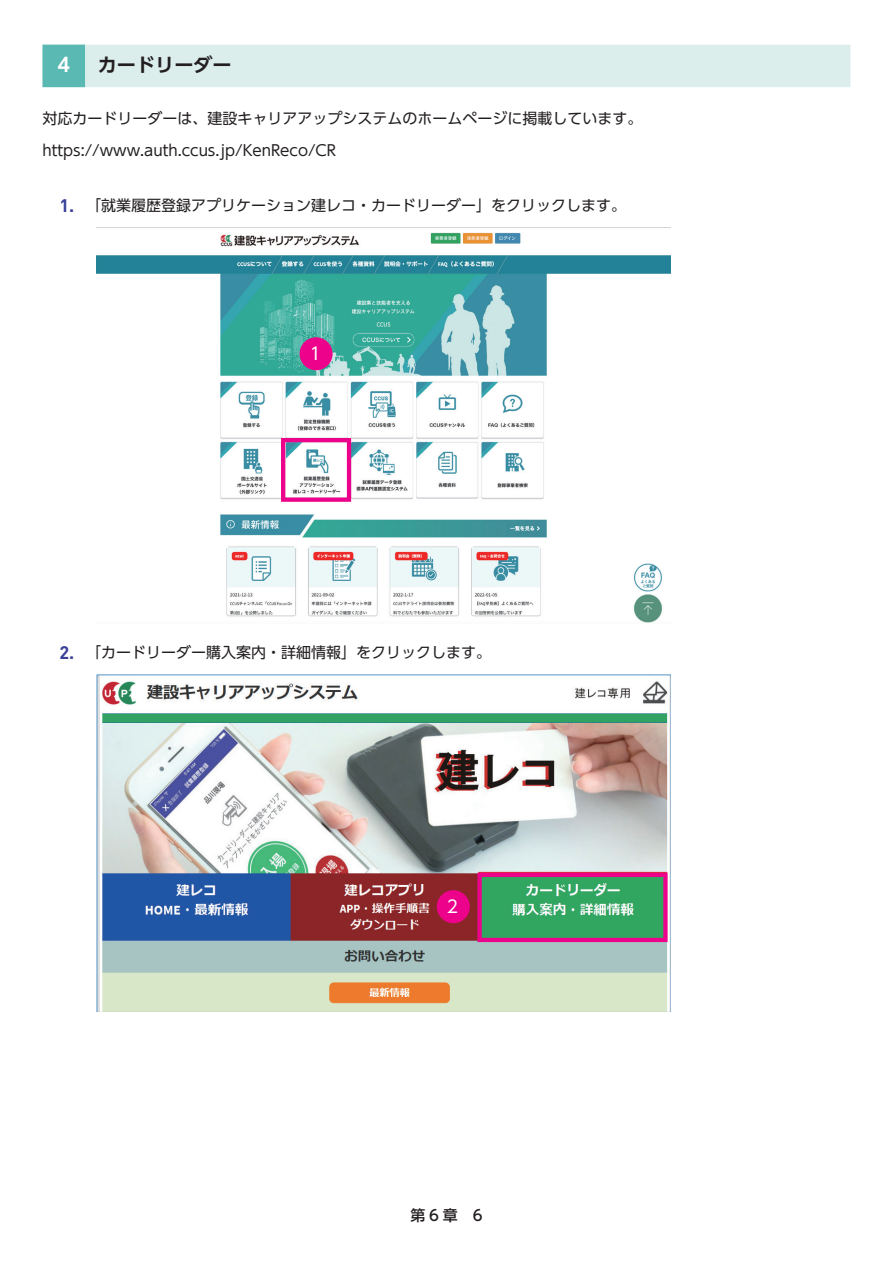
<style>
.page{position:relative;width:893px;height:1263px;background:#fff}
.page>*{position:absolute;margin:0;border:0;box-sizing:border-box;transform-origin:0 0}
.t1{font:700 19.2px "UD Shin Go Pro De";color:#231f20}
.t2{font:700 19.2px "UD Shin Go Pro De";color:#fff}
.t3{font:17.1px "UD Shin Go Pro";color:#fff}
.t4{font:15px/32.5px "UD Shin Go Pro";color:#231f20}
.t5{font:500 15px "UD Shin Go Pro";color:#231f20}
.s1{font-family:"DIN Pro";font-weight:700;font-size:18px;color:#393f97}
</style>
<div class="page">
<div style="left:43px;top:45px;width:807px;height:42px;background:#dceeec"></div>
<div style="left:43px;top:45px;width:42px;height:42px;background:#5bb9b4"></div>
<img style="left:97px;top:232px;width:574px;height:391px">
<div style="left:281px;top:438px;width:70px;height:64px;border:4px solid #ed028c"></div>
<div style="left:300px;top:337px;width:33px;height:33px;background:#ed028c;border-radius:50%"></div>
<img style="left:97px;top:675px;width:574px;height:337px">
<div style="left:477px;top:873px;width:191px;height:69px;border:4px solid #ed028c"></div>
<div style="left:437px;top:890px;width:33px;height:33px;background:#ed028c;border-radius:50%"></div>
<p class="t2" style="left:57px;top:49px;width:14px">4</p>
<p class="t1" style="left:98px;top:49px;width:135px">カードリーダー</p>
<p class="t4" style="left:43px;top:101px;width:602px">対応カードリーダーは、建設キャリアアップシステムのホームページに掲載しています。https://www.auth.ccus.jp/KenReco/CR</p>
<p class="t4" style="left:60px;top:189px;width:568px"><span class="s1">1.</span> 「就業履歴登録アプリケーション建レコ・カードリーダー」をクリックします。</p>
<p class="t3" style="left:310px;top:340px;width:13px">1</p>
<p class="t4" style="left:60px;top:635px;width:433px"><span class="s1">2.</span> 「カードリーダー購入案内・詳細情報」をクリックします。</p>
<p class="t3" style="left:447px;top:893px;width:13px">2</p>
<p class="t5" style="left:410px;top:1203px;width:74px">第 6 章　6</p>
</div>
